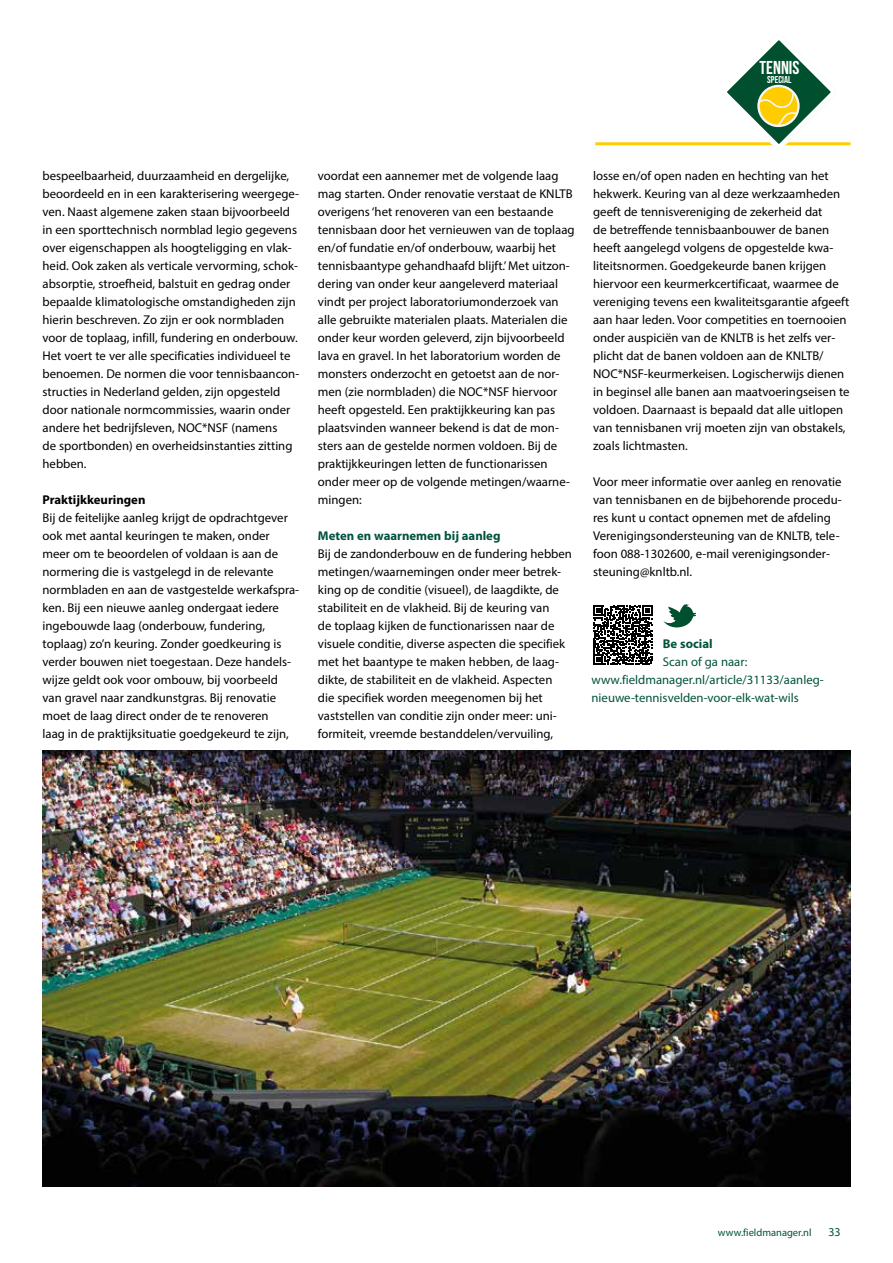
<style>
.page{position:relative;width:893px;height:1263px;background:#fff}
.page>*{position:absolute;margin:0;border:0;box-sizing:border-box;transform-origin:0 0}
.t1{font:18.6px "Bebas Neue";color:#fff}
.t2{font:12.75px/18px "Myriad Pro";color:#000}
.t3{font:12.75px/18px "Myriad Pro";color:#00533d}
.t4{font:700 12.75px "Myriad Pro";color:#00533d}
.t5{font:700 12.75px "Myriad Pro";color:#000}
.t6{font:12px "Myriad Pro";color:#00533d}
.t7{font:10.5px "Myriad Pro";color:#00533d}
.t8{font:9.9px "Bebas Neue";color:#fff}
</style>
<div class="page">
<hr style="left:595px;top:142px;width:255px;height:3px;background:#fc0">
<svg style="left:721px;top:35px;width:115px;height:114px"></svg>
<img style="left:42px;top:750px;width:808px;height:436px">
<svg style="left:593px;top:605px;width:60px;height:60px"></svg>
<svg style="left:663px;top:604px;width:33px;height:23px"></svg>
<h1 class="t1" style="left:760px;top:57px;width:41px">TENNIS</h1>
<p class="t8" style="left:767px;top:74px;width:26px">SPECIAL</p>
<p class="t2" style="left:43px;top:167px;width:258px">bespeelbaarheid, duurzaamheid en dergelijke, beoordeeld en in een karakterisering weergege&shy;ven. Naast algemene zaken staan bijvoorbeeld in een sporttechnisch normblad legio gegevens over eigenschappen als hoogteligging en vlak&shy;heid. Ook zaken als verticale vervorming, schok&shy;absorptie, stroefheid, balstuit en gedrag onder bepaalde klimatologische omstandigheden zijn hierin beschreven. Zo zijn er ook normbladen voor de toplaag, infill, fundering en onderbouw.<br>Het voert te ver alle specificaties individueel te benoemen. De normen die voor tennisbaancon&shy;structies in Nederland gelden, zijn opgesteld door nationale normcommissies, waarin onder andere het bedrijfsleven, NOC*NSF (namens<br>de sportbonden) en overheidsinstanties zitting hebben.</p>
<p class="t5" style="left:43px;top:491px;width:104px">Praktijkkeuringen</p>
<p class="t2" style="left:43px;top:509px;width:258px">Bij de feitelijke aanleg krijgt de opdrachtgever ook met aantal keuringen te maken, onder meer om te beoordelen of voldaan is aan de normering die is vastgelegd in de relevante normbladen en aan de vastgestelde werkafspra&shy;ken. Bij een nieuwe aanleg ondergaat iedere ingebouwde laag (onderbouw, fundering, toplaag) zo’n keuring. Zonder goedkeuring is verder bouwen niet toegestaan. Deze handels&shy;wijze geldt ook voor ombouw, bij voorbeeld van gravel naar zandkunstgras. Bij renovatie moet de laag direct onder de te renoveren<br>laag in de praktijksituatie goedgekeurd te zijn,</p>
<p class="t2" style="left:318px;top:167px;width:258px">voordat een aannemer met de volgende laag mag starten. Onder renovatie verstaat de KNLTB overigens ‘het renoveren van een bestaande tennisbaan door het vernieuwen van de toplaag en/of fundatie en/of onderbouw, waarbij het tennisbaantype gehandhaafd blijft.’ Met uitzon&shy;dering van onder keur aangeleverd materiaal vindt per project laboratoriumonderzoek van alle gebruikte materialen plaats. Materialen die onder keur worden geleverd, zijn bijvoorbeeld lava en gravel. In het laboratorium worden de monsters onderzocht en getoetst aan de nor&shy;men (zie normbladen) die NOC*NSF hiervoor heeft opgesteld. Een praktijkkeuring kan pas plaatsvinden wanneer bekend is dat de mon&shy;sters aan de gestelde normen voldoen. Bij de praktijkkeuringen letten de functionarissen onder meer op de volgende metingen/waarne&shy;mingen:</p>
<p class="t4" style="left:318px;top:528px;width:184px">Meten en waarnemen bij aanleg</p>
<p class="t2" style="left:318px;top:545px;width:256px">Bij de zandonderbouw en de fundering hebben metingen/waarnemingen onder meer betrek&shy;king op de conditie (visueel), de laagdikte, de stabiliteit en de vlakheid. Bij de keuring van<br>de toplaag kijken de functionarissen naar de visuele conditie, diverse aspecten die specifiek met het baantype te maken hebben, de laag&shy;dikte, de stabiliteit en de vlakheid. Aspecten die specifiek worden meegenomen bij het vaststellen van conditie zijn onder meer: uni&shy;formiteit, vreemde bestanddelen/vervuiling,</p>
<p class="t2" style="left:593px;top:167px;width:258px">losse en/of open naden en hechting van het hekwerk. Keuring van al deze werkzaamheden geeft de tennisvereniging de zekerheid dat<br>de betreffende tennisbaanbouwer de banen heeft aangelegd volgens de opgestelde kwa&shy;liteitsnormen. Goedgekeurde banen krijgen hiervoor een keurmerkcertificaat, waarmee de vereniging tevens een kwaliteitsgarantie afgeeft aan haar leden. Voor competities en toernooien onder auspiciën van de KNLTB is het zelfs ver&shy;plicht dat de banen voldoen aan de KNLTB/ NOC*NSF-keurmerkeisen. Logischerwijs dienen in beginsel alle banen aan maatvoeringseisen te voldoen. Daarnaast is bepaald dat alle uitlopen van tennisbanen vrij moeten zijn van obstakels, zoals lichtmasten.</p>
<p class="t2" style="left:593px;top:473px;width:250px">Voor meer informatie over aanleg en renovatie van tennisbanen en de bijbehorende procedu&shy;res kunt u contact opnemen met de afdeling Verenigingsondersteuning van de KNLTB, tele&shy;foon 088-1302600, e-mail verenigingsonder&shy;steuning@knltb.nl.</p>
<p class="t4" style="left:663px;top:635px;width:51px">Be social</p>
<p class="t3" style="left:592px;top:653px;width:234px;text-indent:71px">Scan of ga naar: www.fieldmanager.nl/article/31133/aanleg&shy;nieuwe-tennisvelden-voor-elk-wat-wils</p>
<p class="t7" style="left:718px;top:1226px;width:95px">www.fieldmanager.nl</p>
<p class="t6" style="left:828px;top:1224px;width:14px">33</p>
</div>
